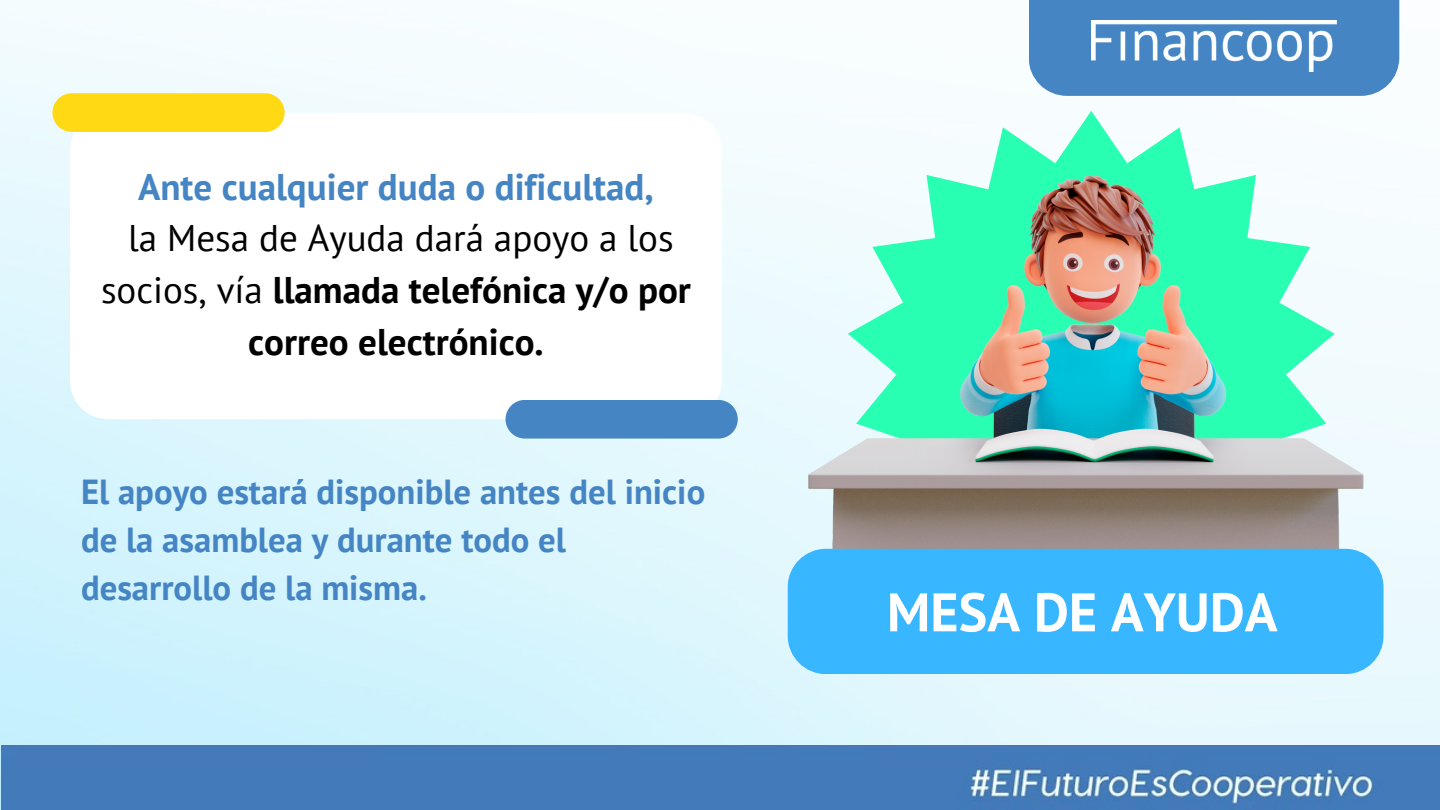
<style>
.page{position:relative;width:1440px;height:810px;background:#fff}
.page>*{position:absolute;margin:0;border:0;box-sizing:border-box;transform-origin:0 0}
.t1{font:700 54.2px "PT Sans";color:#fff}
.t2{font:700 37px/51.8px "PT Sans";color:#000;text-align:center}
.t3{font:700 37px "PT Sans";color:#4585c4}
.t4{font:700 34.7px/48px "PT Sans";color:#4585c4}
.s1{font-weight:400}
</style>
<div class="page">
<img style="left:0;top:0;width:1440px;height:810px">
<svg style="left:70px;top:113px;width:652px;height:306px"></svg>
<svg style="left:848px;top:111px;width:487px;height:65px"></svg>
<img style="left:2px;top:746px;width:1438px;height:64px">
<img style="left:808px;top:176px;width:555px;height:377px">
<div style="left:788px;top:549px;width:596px;height:125px;background:#38b6ff;border-radius:38px"></div>
<div style="left:506px;top:400px;width:232px;height:39px;background:#4585c4"></div>
<svg style="left:52px;top:93px;width:233px;height:39px;background:#feda1f"></svg>
<div style="left:1029px;top:0;width:370px;height:96px;background:#4585c4"></div>
<img style="left:1091px;top:20px;width:246px;height:51px">
<p class="t3" style="left:138px;top:162px;width:517px">Ante cualquier duda o dificultad,</p>
<p class="t2" style="left:101px;top:212px;width:591px"><span class="s1">la Mesa de Ayuda dará apoyo a los socios, vía</span> llamada telefónica y/o por correo electrónico.</p>
<p class="t4" style="left:81px;top:467px;width:626px">El apoyo estará disponible antes del inicio de la asamblea y durante todo el desarrollo de la misma.</p>
<p class="t1" style="left:887px;top:576px;width:392px">MESA DE AYUDA</p>
</div>
